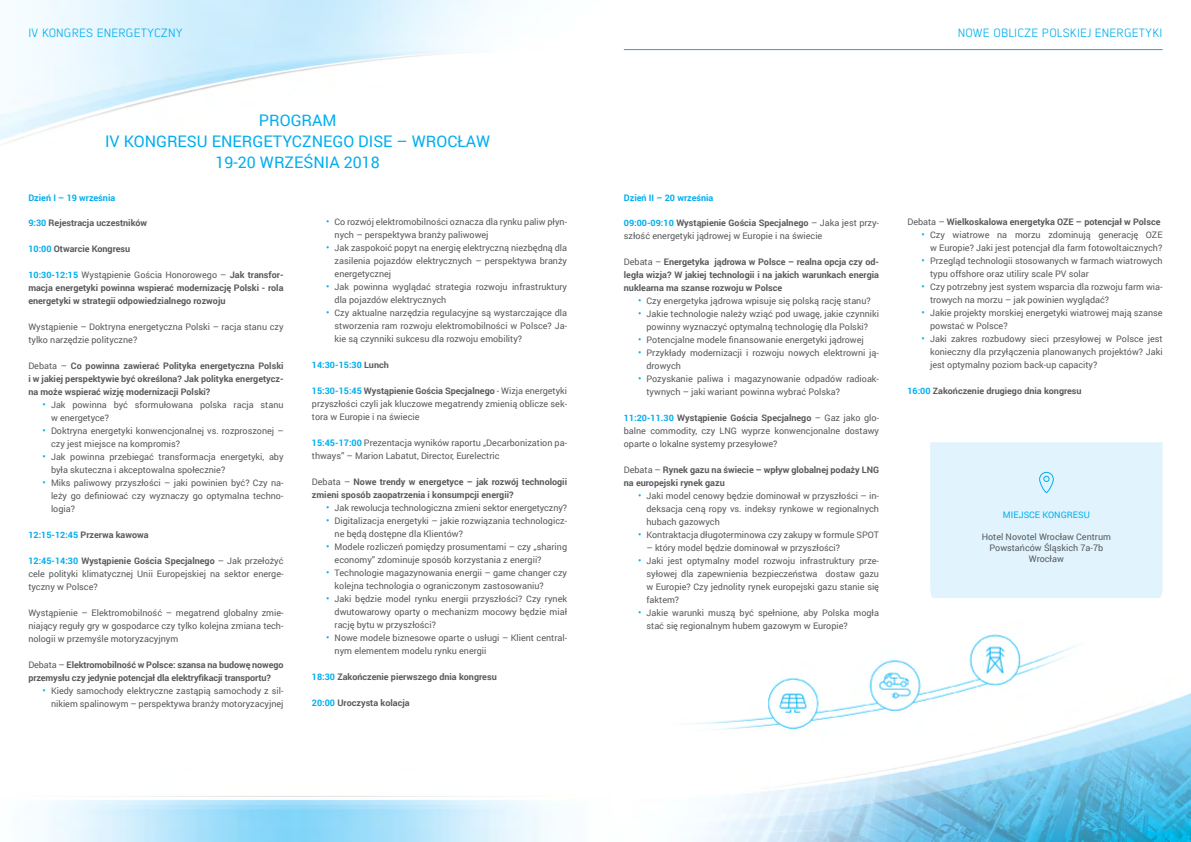
<style>
.page{position:relative;width:1191px;height:842px;background:#fff}
.page>*{position:absolute;margin:0;border:0;box-sizing:border-box;transform-origin:0 0}
.t1{font:16px/21px "Roboto";color:#00aeef;text-align:center}
.t2{font:12px "Lintel";letter-spacing:.01em;color:#00aeef}
.t3{font:9px/13px "Roboto";color:#58595b}
.t4{font:700 9px/13px "Roboto";color:#58595b;text-align:justify}
.t5{font:700 9px "Roboto";color:#00aeef}
.t6{font:9px "Roboto";color:#00aeef}
.t7{font:700 8.7px "Roboto";color:#58595b}
.t8{font:700 8.7px "Roboto";color:#00aeef}
.s1{color:#00aeef}
.s2{font-size:8.7px;color:#00aeef}
.s3{font-weight:400}
.s4{font-size:10px;color:#00b3f0}
.s5{font-weight:700;color:#00aeef}
.s6{font-weight:700}
.s7{color:#58595b}
.s8{font-weight:700;font-size:8.7px;color:#00aeef}
</style>
<div class="page">
<img style="left:0;top:0;width:1191px;height:842px">
<hr style="left:624px;top:49px;width:538px;height:1px;background:#00aeef">
<div style="left:930px;top:442px;width:232px;height:156px;background:#e1f4fd"></div>
<h2 class="t2" style="left:28px;top:25px;width:156px">IV KONGRES ENERGETYCZNY</h2>
<h2 class="t2" style="left:957px;top:25px;width:206px">NOWE OBLICZE POLSKIEJ ENERGETYKI</h2>
<h1 class="t1" style="left:105px;top:109px;width:387px">PROGRAM<br>IV KONGRESU ENERGETYCZNEGO DISE – WROCŁAW<br>19-20 WRZEŚNIA 2018</h1>
<p class="t5" style="left:28px;top:191px;width:88px">Dzień I – 19 września</p>
<p class="t4" style="left:28px;top:216px;width:120px"><span class="s1">9:30</span> Rejestracja uczestników</p>
<p class="t4" style="left:28px;top:242px;width:103px"><span class="s1">10:00</span> Otwarcie Kongresu</p>
<p class="t4" style="left:28px;top:268px;width:257px"><span class="s2">10:30-12:15</span> <span class="s3">Wystąpienie Gościa Honorowego –</span> Jak transfor&shy;macja energetyki powinna wspierać modernizację Polski - rola energetyki w strategii odpowiedzialnego rozwoju</p>
<p class="t3" style="left:28px;top:320px;width:257px">Wystąpienie – Doktryna energetyczna Polski – racja stanu czy tylko narzędzie polityczne?</p>
<p class="t4" style="left:28px;top:359px;width:257px"><span class="s3">Debata –</span> Co powinna zawierać Polityka energetyczna Polski i w jakiej perspektywie być określona? Jak polityka energetycz&shy;na może wspierać wizję modernizacji Polski?</p>
<p class="t3" style="left:51px;top:398px;width:234px;text-indent:-9px"><span class="s4">•</span> Jak powinna być sformułowana polska racja stanu w energetyce?</p>
<p class="t3" style="left:51px;top:424px;width:234px;text-indent:-9px"><span class="s4">•</span> Doktryna energetyki konwencjonalnej vs. rozproszonej – czy jest miejsce na kompromis?</p>
<p class="t3" style="left:51px;top:450px;width:234px;text-indent:-9px"><span class="s4">•</span> Jak powinna przebiegać transformacja energetyki, aby była skuteczna i akceptowalna społecznie?</p>
<p class="t3" style="left:51px;top:476px;width:234px;text-align:justify;text-indent:-9px"><span class="s4">•</span> Miks paliwowy przyszłości – jaki powinien być? Czy na&shy;leży go definiować czy wyznaczy go optymalna techno&shy;logia?</p>
<p class="t4" style="left:28px;top:528px;width:122px"><span class="s2">12:15-12:45</span> Przerwa kawowa</p>
<p class="t3" style="left:28px;top:554px;width:257px;text-align:justify"><span class="s5">12:45-14:30</span> <span class="s6">Wystąpienie Gościa Specjalnego</span> – Jak przełożyć cele polityki klimatycznej Unii Europejskiej na sektor energe&shy;tyczny w Polsce?</p>
<p class="t3" style="left:28px;top:606px;width:257px;text-align:justify">Wystąpienie – Elektromobilność – megatrend globalny zmie&shy;niający reguły gry w gospodarce czy tylko kolejna zmiana tech&shy;nologii w przemyśle motoryzacyjnym</p>
<p class="t4" style="left:28px;top:658px;width:257px"><span class="s3">Debata –</span> Elektromobilność w Polsce: szansa na budowę nowego przemysłu czy jedynie potencjał dla elektryfikacji transportu?</p>
<p class="t3" style="left:43px;top:684px;width:242px;text-align:right"><span class="s4">•</span> Kiedy samochody elektryczne zastąpią samochody z sil&shy;nikiem spalinowym – perspektywa branży motoryzacyjnej</p>
<p class="t3" style="left:334px;top:215px;width:234px;text-indent:-9px"><span class="s4">•</span> Co rozwój elektromobilności oznacza dla rynku paliw płyn&shy;nych – perspektywa branży paliwowej</p>
<p class="t3" style="left:334px;top:241px;width:234px;text-align:justify;text-indent:-9px"><span class="s4">•</span> Jak zaspokoić popyt na energię elektryczną niezbędną dla zasilenia pojazdów elektrycznych – perspektywa branży energetycznej</p>
<p class="t3" style="left:334px;top:280px;width:234px;text-indent:-9px"><span class="s4">•</span> Jak powinna wyglądać strategia rozwoju infrastruktury dla pojazdów elektrycznych</p>
<p class="t3" style="left:334px;top:306px;width:234px;text-align:justify;text-indent:-9px"><span class="s4">•</span> Czy aktualne narzędzia regulacyjne są wystarczające dla stworzenia ram rozwoju elektromobilności w Polsce? Ja&shy;kie są czynniki sukcesu dla rozwoju emobility?</p>
<p class="t8" style="left:312px;top:359px;width:78px">14:30-15:30 <span class="s7">Lunch</span></p>
<p class="t3" style="left:312px;top:384px;width:257px;text-align:justify"><span class="s5">15:30-15:45</span> <span class="s6">Wystąpienie Gościa Specjalnego</span> - Wizja energetyki przyszłości czyli jak kluczowe megatrendy zmienią oblicze sek&shy;tora w Europie i na świecie</p>
<p class="t3" style="left:312px;top:436px;width:257px"><span class="s5">15:45-17:00</span> Prezentacja wyników raportu „Decarbonization pa&shy;thways” – Marion Labatut, Director, Eurelectric</p>
<p class="t4" style="left:312px;top:475px;width:257px"><span class="s3">Debata –</span> Nowe trendy w energetyce – jak rozwój technologii zmieni sposób zaopatrzenia i konsumpcji energii?</p>
<p class="t3" style="left:326px;top:501px;width:242px"><span class="s4">•</span> Jak rewolucja technologiczna zmieni sektor energetyczny?</p>
<p class="t3" style="left:334px;top:514px;width:234px;text-indent:-9px"><span class="s4">•</span> Digitalizacja energetyki – jakie rozwiązania technologicz&shy;ne będą dostępne dla Klientów?</p>
<p class="t3" style="left:334px;top:540px;width:234px;text-indent:-9px"><span class="s4">•</span> Modele rozliczeń pomiędzy prosumentami – czy „sharing economy” zdominuje sposób korzystania z energii?</p>
<p class="t3" style="left:334px;top:566px;width:234px;text-indent:-9px"><span class="s4">•</span> Technologie magazynowania energii – game changer czy kolejna technologia o ograniczonym zastosowaniu?</p>
<p class="t3" style="left:334px;top:592px;width:234px;text-align:justify;text-indent:-9px"><span class="s4">•</span> Jaki będzie model rynku energii przyszłości? Czy rynek dwutowarowy oparty o mechanizm mocowy będzie miał rację bytu w przyszłości?</p>
<p class="t3" style="left:334px;top:631px;width:234px;text-indent:-9px"><span class="s4">•</span> Nowe modele biznesowe oparte o usługi – Klient central&shy;nym elementem modelu rynku energii</p>
<p class="t4" style="left:312px;top:670px;width:186px"><span class="s1">18:30</span> Zakończenie pierwszego dnia kongresu</p>
<p class="t4" style="left:312px;top:696px;width:99px"><span class="s1">20:00</span> Uroczysta kolacja</p>
<p class="t5" style="left:624px;top:191px;width:91px">Dzień II – 20 września</p>
<p class="t3" style="left:624px;top:216px;width:257px"><span class="s8">09:00-09:10</span> <span class="s6">Wystąpienie Gościa Specjalnego</span> – Jaka jest przy&shy;szłość energetyki jądrowej w Europie i na świecie</p>
<p class="t4" style="left:624px;top:255px;width:257px"><span class="s3">Debata –</span> Energetyka jądrowa w Polsce – realna opcja czy od&shy;legła wizja? W jakiej technologii i na jakich warunkach energia nuklearna ma szanse rozwoju w Polsce</p>
<p class="t3" style="left:638px;top:294px;width:234px"><span class="s4">•</span> Czy energetyka jądrowa wpisuje się polską rację stanu?</p>
<p class="t3" style="left:638px;top:307px;width:242px;text-align:center"><span class="s4">•</span> Jakie technologie należy wziąć pod uwagę, jakie czynniki powinny wyznaczyć optymalną technologię dla Polski?</p>
<p class="t3" style="left:638px;top:333px;width:227px"><span class="s4">•</span> Potencjalne modele finansowanie energetyki jądrowej</p>
<p class="t3" style="left:646px;top:346px;width:234px;text-indent:-9px"><span class="s4">•</span> Przykłady modernizacji i rozwoju nowych elektrowni ją&shy;drowych</p>
<p class="t3" style="left:646px;top:372px;width:234px;text-indent:-9px"><span class="s4">•</span> Pozyskanie paliwa i magazynowanie odpadów radioak&shy;tywnych – jaki wariant powinna wybrać Polska?</p>
<p class="t3" style="left:624px;top:411px;width:257px;text-align:justify"><span class="s8">11:20-11.30</span> <span class="s6">Wystąpienie Gościa Specjalnego</span> – Gaz jako glo&shy;balne commodity, czy LNG wyprze konwencjonalne dostawy oparte o lokalne systemy przesyłowe?</p>
<p class="t4" style="left:624px;top:463px;width:257px"><span class="s3">Debata –</span> Rynek gazu na świecie – wpływ globalnej podaży LNG na europejski rynek gazu</p>
<p class="t3" style="left:646px;top:489px;width:234px;text-align:justify;text-indent:-9px"><span class="s4">•</span> Jaki model cenowy będzie dominował w przyszłości – in&shy;deksacja ceną ropy vs. indeksy rynkowe w regionalnych hubach gazowych</p>
<p class="t3" style="left:638px;top:528px;width:242px"><span class="s4">•</span> Kontraktacja długoterminowa czy zakupy w formule SPOT</p>
<p class="t3" style="left:646px;top:541px;width:195px">– który model będzie dominował w przyszłości?</p>
<p class="t3" style="left:646px;top:554px;width:234px;text-align:justify;text-indent:-9px"><span class="s4">•</span> Jaki jest optymalny model rozwoju infrastruktury prze&shy;syłowej dla zapewnienia bezpieczeństwa dostaw gazu w Europie? Czy jednolity rynek europejski gazu stanie się faktem?</p>
<p class="t3" style="left:646px;top:606px;width:234px;text-indent:-9px"><span class="s4">•</span> Jakie warunki muszą być spełnione, aby Polska mogła stać się regionalnym hubem gazowym w Europie?</p>
<p class="t4" style="left:907px;top:215px;width:254px"><span class="s3">Debata –</span> Wielkoskalowa energetyka OZE – potencjał w Polsce</p>
<p class="t3" style="left:921px;top:228px;width:242px;text-align:right"><span class="s4">•</span> Czy wiatrowe na morzu zdominują generację OZE w Europie? Jaki jest potencjał dla farm fotowoltaicznych?</p>
<p class="t3" style="left:930px;top:254px;width:234px;text-indent:-9px"><span class="s4">•</span> Przegląd technologii stosowanych w farmach wiatrowych typu offshore oraz utiliry scale PV solar</p>
<p class="t3" style="left:930px;top:280px;width:234px;text-indent:-9px"><span class="s4">•</span> Czy potrzebny jest system wsparcia dla rozwoju farm wia&shy;trowych na morzu – jak powinien wyglądać?</p>
<p class="t3" style="left:930px;top:306px;width:234px;text-indent:-9px"><span class="s4">•</span> Jakie projekty morskiej energetyki wiatrowej mają szanse powstać w Polsce?</p>
<p class="t3" style="left:930px;top:332px;width:234px;text-align:justify;text-indent:-9px"><span class="s4">•</span> Jaki zakres rozbudowy sieci przesyłowej w Polsce jest konieczny dla przyłączenia planowanych projektów? Jaki jest optymalny poziom back-up capacity?</p>
<p class="t7" style="left:907px;top:385px;width:176px"><span class="s1">16:00</span> Zakończenie drugiego dnia kongresu</p>
<p class="t6" style="left:1003px;top:508px;width:88px">MIEJSCE KONGRESU</p>
<p class="t3" style="left:981px;top:531px;width:131px;line-height:11px;text-align:center">Hotel Novotel Wrocław Centrum<br>Powstańców Śląskich 7a-7b<br>Wrocław</p>
</div>
